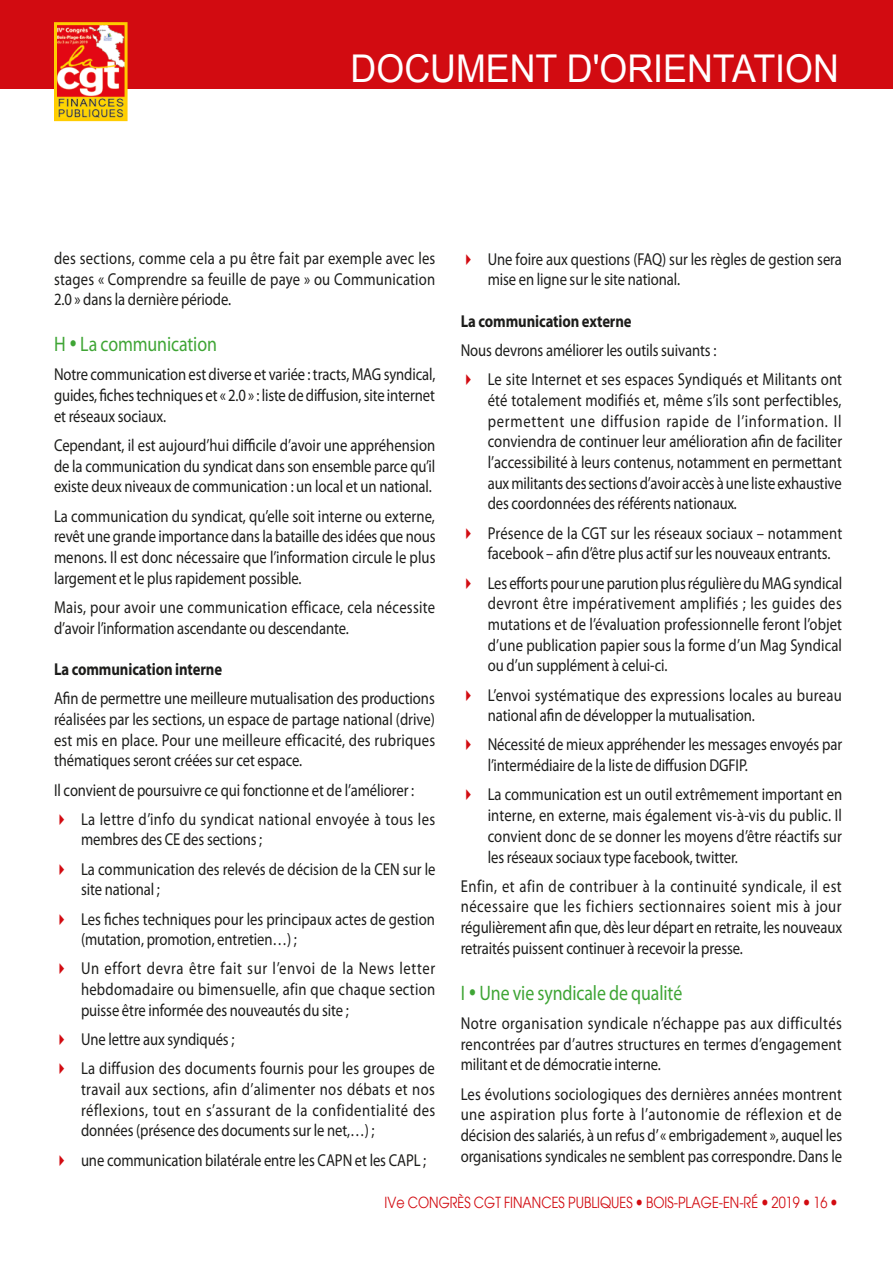
<style>
.page{position:relative;width:893px;height:1263px;background:#fff}
.page>*{position:absolute;margin:0;border:0;box-sizing:border-box;transform-origin:0 0}
.t1{font:38.25px "Arial";color:#fff;scale:.94 1}
.t2{font:21px "Myriad Pro";letter-spacing:-.005em;color:#3fa535;scale:.85 1}
.Corps_de_texte{font:17.25px/20.7px "Myriad Pro";letter-spacing:-.005em;color:#1d1d1b;text-align:justify;scale:.85 1}
.Corps_de_texte-2{font:17.25px/20.7px "Myriad Pro";letter-spacing:.015em;color:#1d1d1b;scale:.85 1}
.Corps_de_texte-3{font:17.25px/20.7px "Myriad Pro";letter-spacing:.02em;color:#1d1d1b;scale:.85 1}
.t3{font:700 17.25px "Myriad Pro";letter-spacing:-.005em;color:#1d1d1b;scale:.85 1}
.t4{font:15px "Avant Garde";color:#d20b11;scale:.85 1}
.s1{color:#d20b11}
.s2{font-style:italic}
</style>
<div class="page">
<div style="left:0;top:0;width:893px;height:89px;background:#d20b11"></div>
<img style="left:58px;top:26px;width:66px;height:91px">
<div style="left:54px;top:22px;width:74px;height:99px;border:3px solid #fc0"></div>
<h1 class="t1" style="left:351px;top:43px;width:521px">DOCUMENT D'ORIENTATION</h1>
<p class="Corps_de_texte" style="left:54px;top:247px;width:450px">des sections, comme cela a pu être fait par exemple avec les stages « Comprendre sa feuille de paye » ou Communication 2.0 » dans la dernière période.</p>
<p class="t2" style="left:54px;top:331px;width:193px">H • La communication</p>
<p class="Corps_de_texte" style="left:54px;top:364px;width:450px">Notre communication est diverse et variée : tracts, MAG syndical, guides, fiches techniques et « 2.0 » : liste de diffusion, site internet et réseaux sociaux.</p>
<p class="Corps_de_texte" style="left:54px;top:435px;width:450px">Cependant, il est aujourd’hui difficile d’avoir une appréhension de la communication du syndicat dans son ensemble parce qu’il existe deux niveaux de communication : un local et un national.</p>
<p class="Corps_de_texte" style="left:54px;top:505px;width:450px">La communication du syndicat, qu’elle soit interne ou externe, revêt une grande importance dans la bataille des idées que nous menons. Il est donc nécessaire que l’information circule le plus largement et le plus rapidement possible.</p>
<p class="Corps_de_texte" style="left:54px;top:596px;width:450px">Mais, pour avoir une communication efficace, cela nécessite d’avoir l’information ascendante ou descendante.</p>
<p class="t3" style="left:54px;top:658px;width:199px">La communication interne</p>
<p class="Corps_de_texte" style="left:54px;top:688px;width:450px">Afin de permettre une meilleure mutualisation des productions réalisées par les sections, un espace de partage national (drive) est mis en place. Pour une meilleure efficacité, des rubriques thématiques seront créées sur cet espace.</p>
<p class="Corps_de_texte" style="left:54px;top:779px;width:425px">Il convient de poursuivre ce qui fonctionne et de l’améliorer :</p>
<p class="Corps_de_texte-3" style="left:81px;top:808px;width:418px;text-indent:-27px"><span class="s1">✔</span> La lettre d’info du syndicat national envoyée à tous les membres des CE des sections ;</p>
<p class="Corps_de_texte" style="left:81px;top:858px;width:419px;text-indent:-27px"><span class="s1">✔</span> La communication des relevés de décision de la CEN sur le site national ;</p>
<p class="Corps_de_texte" style="left:81px;top:908px;width:418px;text-indent:-27px"><span class="s1">✔</span> Les fiches techniques pour les principaux actes de gestion (mutation, promotion, entretien…) ;</p>
<p class="Corps_de_texte" style="left:81px;top:958px;width:418px;text-indent:-27px"><span class="s1">✔</span> Un effort devra être fait sur l’envoi de la News letter hebdomadaire ou bimensuelle, afin que chaque section puisse être informée des nouveautés du site ;</p>
<p class="Corps_de_texte" style="left:54px;top:1029px;width:214px"><span class="s1">✔</span> Une lettre aux syndiqués ;</p>
<p class="Corps_de_texte" style="left:81px;top:1058px;width:418px;text-indent:-27px"><span class="s1">✔</span> La diffusion des documents fournis pour les groupes de travail aux sections, afin d’alimenter nos débats et nos réflexions, tout en s’assurant de la confidentialité des données (présence des documents sur le net,…) ;</p>
<p class="Corps_de_texte" style="left:54px;top:1149px;width:440px"><span class="s1">✔</span> une communication bilatérale entre les CAPN et les CAPL ;</p>
<p class="Corps_de_texte" style="left:488px;top:248px;width:418px;text-indent:-27px"><span class="s1">✔</span> Une foire aux questions (FAQ) sur les règles de gestion sera mise en ligne sur le site national.</p>
<p class="t3" style="left:461px;top:310px;width:203px">La communication externe</p>
<p class="Corps_de_texte" style="left:461px;top:340px;width:302px">Nous devrons améliorer les outils suivants :</p>
<p class="Corps_de_texte" style="left:488px;top:369px;width:418px;text-indent:-27px"><span class="s1">✔</span> Le site Internet et ses espaces Syndiqués et Militants ont été totalement modifiés et, même s’ils sont perfectibles, permettent une diffusion rapide de l’information. Il conviendra de continuer leur amélioration afin de faciliter l’accessibilité à leurs contenus, notamment en permettant aux militants des sections d’avoir accès à une liste exhaustive des coordonnées des référents nationaux<span class="s2">.</span></p>
<p class="Corps_de_texte" style="left:488px;top:522px;width:418px;text-indent:-27px"><span class="s1">✔</span> Présence de la CGT sur les réseaux sociaux – notamment facebook – afin d’être plus actif sur les nouveaux entrants.</p>
<p class="Corps_de_texte" style="left:488px;top:572px;width:418px;text-indent:-27px"><span class="s1">✔</span> Les efforts pour une parution plus régulière du MAG syndical devront être impérativement amplifiés ; les guides des mutations et de l’évaluation professionnelle feront l’objet d’une publication papier sous la forme d’un Mag Syndical ou d’un supplément à celui-ci.</p>
<p class="Corps_de_texte-2" style="left:488px;top:684px;width:418px;text-indent:-27px"><span class="s1">✔</span> L’envoi systématique des expressions locales au bureau national afin de développer la mutualisation.</p>
<p class="Corps_de_texte" style="left:488px;top:734px;width:418px;text-indent:-27px"><span class="s1">✔</span> Nécessité de mieux appréhender les messages envoyés par l’intermédiaire de la liste de diffusion DGFIP.</p>
<p class="Corps_de_texte" style="left:488px;top:784px;width:419px;text-indent:-27px"><span class="s1">✔</span> La communication est un outil extrêmement important en interne, en externe, mais également vis-à-vis du public. Il convient donc de se donner les moyens d’être réactifs sur les réseaux sociaux type facebook, twitter.</p>
<p class="Corps_de_texte" style="left:461px;top:875px;width:450px">Enfin, et afin de contribuer à la continuité syndicale, il est nécessaire que les fichiers sectionnaires soient mis à jour régulièrement afin que, dès leur départ en retraite, les nouveaux retraités puissent continuer à recevoir la presse.</p>
<p class="t2" style="left:461px;top:980px;width:262px">I • Une vie syndicale de qualité</p>
<p class="Corps_de_texte" style="left:461px;top:1012px;width:450px">Notre organisation syndicale n’échappe pas aux difficultés rencontrées par d’autres structures en termes d’engagement militant et de démocratie interne.</p>
<p class="Corps_de_texte" style="left:461px;top:1083px;width:450px">Les évolutions sociologiques des dernières années montrent une aspiration plus forte à l’autonomie de réflexion et de décision des salariés, à un refus d’ « embrigadement », auquel les organisations syndicales ne semblent pas correspondre. Dans le</p>
<p class="t4" style="left:385px;top:1193px;width:523px">IVe CONGRÈS CGT FINANCES PUBLIQUES BOIS-PLAGE-EN-RÉ 2019 16</p>
</div>
